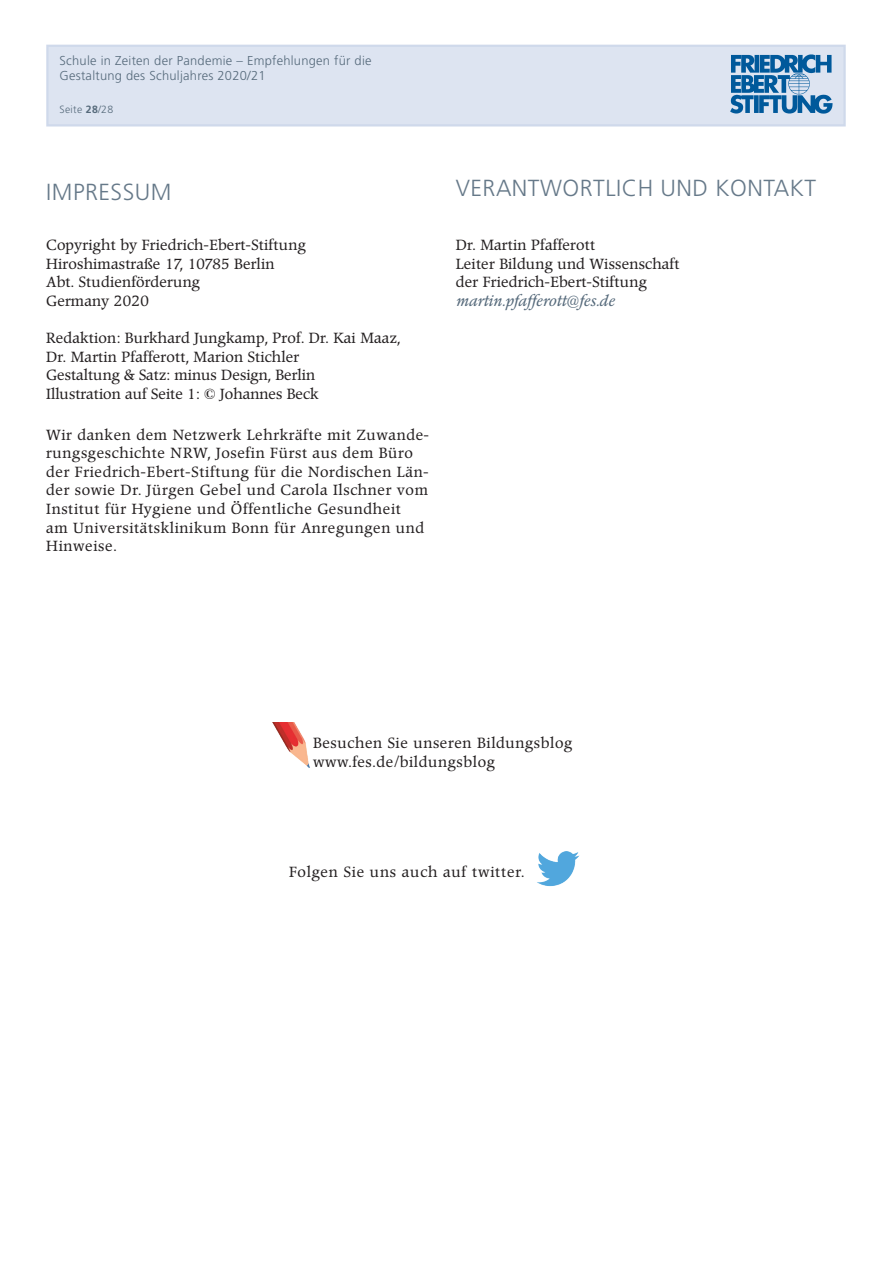
<style>
.page{position:relative;width:893px;height:1263px;background:#fff}
.page>*{position:absolute;margin:0;border:0;box-sizing:border-box;transform-origin:0 0}
.t1{font:300 23.25px "Frutiger";letter-spacing:.02em;color:#667989}
.t2{font:14.55px/18.6px "Poppl Pontifex BE";letter-spacing:.03em;color:#231f20}
.t3{font:14.55px/18.6px "Poppl Pontifex BE";letter-spacing:.01em;color:#231f20}
.t4{font:14.55px "Poppl Pontifex BE";letter-spacing:.05em;color:#231f20}
.t5{font:italic 14.55px "Poppl Pontifex BE";letter-spacing:.01em;color:#566a7b}
.t6{font:300 12.9px/15px "Frutiger CE";letter-spacing:.02em;color:#566a7b}
.t7{font:300 10.5px "Frutiger";letter-spacing:.03em;color:#566a7b}
.s1{font-family:"Frutiger CE";font-weight:700}
</style>
<div class="page">
<img style="left:537px;top:851px;width:43px;height:36px">
<img style="left:272px;top:723px;width:38px;height:45px">
<div style="left:46px;top:45px;width:800px;height:81px;background:#dde4f1;border:2px solid #cfd9eb"></div>
<img style="left:730px;top:54px;width:103px;height:60px">
<p class="t6" style="left:60px;top:53px;width:314px">Schule in Zeiten der Pandemie – Empfehlungen für die<br>Gestaltung des Schuljahres 2020/21</p>
<p class="t7" style="left:60px;top:103px;width:55px">Seite <span class="s1">28</span>/28</p>
<h1 class="t1" style="left:46px;top:179px;width:127px">IMPRESSUM</h1>
<p class="t3" style="left:46px;top:236px;width:261px">Copyright by Friedrich-Ebert-Stiftung<br>Hiroshimastraße 17, 10785 Berlin<br>Abt. Studienförderung<br>Germany 2020</p>
<p class="t3" style="left:46px;top:329px;width:356px">Redaktion: Burkhard Jungkamp, Prof. Dr. Kai Maaz, Dr. Martin Pfafferott, Marion Stichler<br>Gestaltung &amp; Satz: minus Design, Berlin<br>Illustration auf Seite 1: © Johannes Beck</p>
<p class="t2" style="left:46px;top:425px;width:384px">Wir danken dem Netzwerk Lehrkräfte mit Zuwande&shy;rungsgeschichte NRW, Josefin Fürst aus dem Büro der Friedrich-Ebert-Stiftung für die Nordischen Län&shy;der sowie Dr. Jürgen Gebel und Carola Ilschner vom Institut für Hygiene und Öffentliche Gesundheit<br>am Universitätsklinikum Bonn für Anregungen und Hinweise.</p>
<h1 class="t1" style="left:456px;top:175px;width:362px">VERANTWORTLICH UND KONTAKT</h1>
<p class="t3" style="left:456px;top:236px;width:225px">Dr. Martin Pfafferott<br>Leiter Bildung und Wissenschaft der Friedrich-Ebert-Stiftung</p>
<p class="t5" style="left:456px;top:292px;width:160px">martin.pfafferott@fes.de</p>
<p class="t2" style="left:313px;top:734px;width:261px">Besuchen Sie unseren Bildungsblog www.fes.de/bildungsblog</p>
<p class="t4" style="left:289px;top:864px;width:237px">Folgen Sie uns auch auf twitter.</p>
</div>
